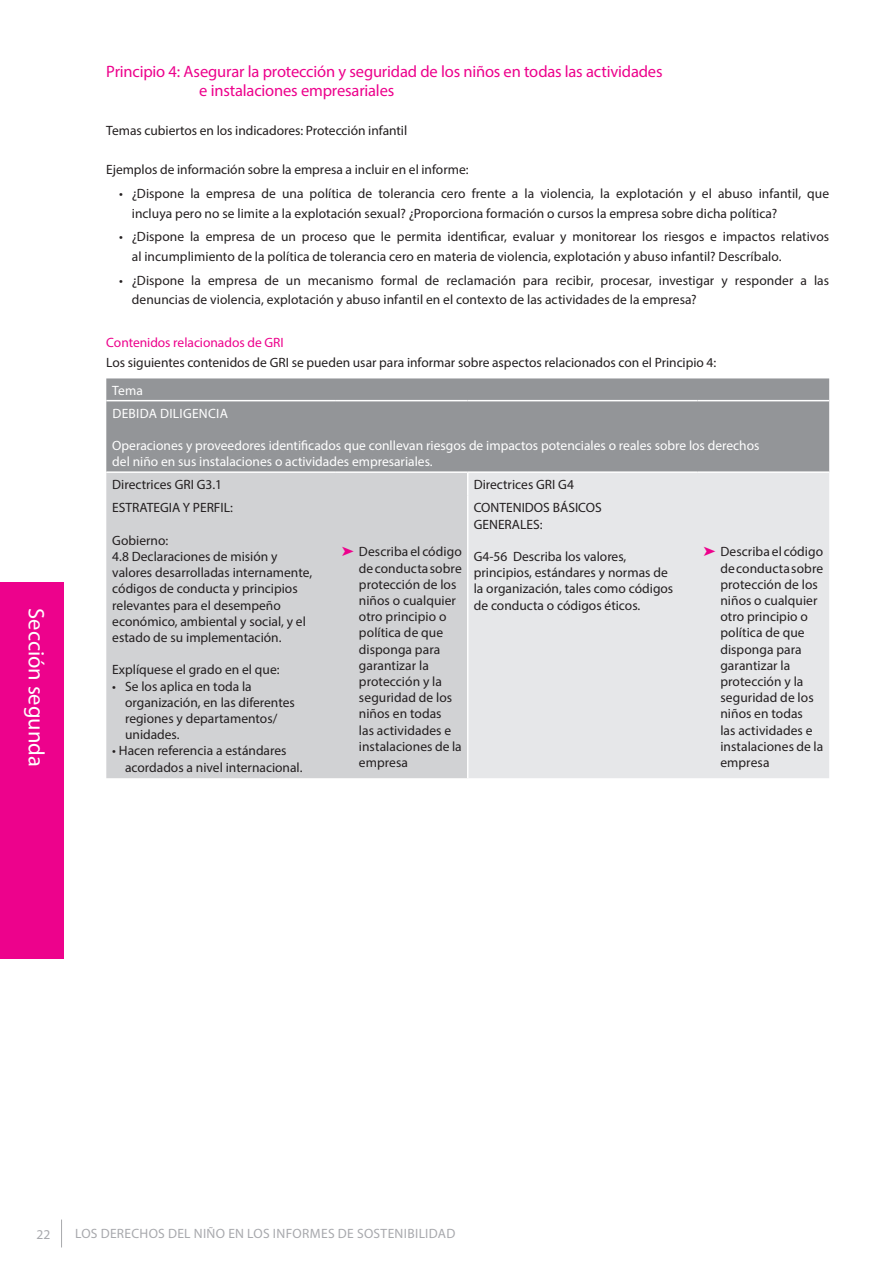
<style>
.page{position:relative;width:893px;height:1263px;background:#fff}
.page>*{position:absolute;margin:0;border:0;box-sizing:border-box;transform-origin:0 0}
.t1{font:22.5px "Myriad Pro";color:#fff}
.t2{font:16.5px/19.5px "Myriad Pro";letter-spacing:-.01em;color:#ed028c}
.t3{font:13.5px/16.2px "Myriad Pro";color:#231f20}
.t4{font:13.5px/23px "Myriad Pro";color:#fff}
.t5{font:13.5px "Myriad Pro";letter-spacing:.025em;color:#a8a9ad}
.t6{font:13.5px "Myriad Pro";color:#ed028c}
.s1{color:#ed028c}
</style>
<div class="page">
<div style="left:0;top:583px;width:64px;height:376px;background:#ed028c"></div>
<svg style="left:61px;top:1219px;width:1px;height:28px"></svg>
<div style="left:106px;top:378px;width:723px;height:93px;background:#939598"></div>
<div style="left:106px;top:473px;width:361px;height:305px;background:#d1d2d4"></div>
<div style="left:468px;top:473px;width:361px;height:305px;background:#e6e7e9"></div>
<hr style="left:106px;top:400px;width:230px;height:1px;background:#fff">
<hr style="left:336px;top:400px;width:132px;height:1px;background:#fff">
<hr style="left:468px;top:400px;width:229px;height:1px;background:#fff">
<hr style="left:697px;top:400px;width:132px;height:1px;background:#fff">
<h1 class="t1" style="left:50px;top:608px;width:160px;rotate:90deg">Sección segunda</h1>
<p class="t2" style="left:199px;top:61px;width:465px;text-indent:-93px">Principio 4: Asegurar la protección y seguridad de los niños en todas las actividades e instalaciones empresariales</p>
<p class="t3" style="left:106px;top:123px;width:302px">Temas cubiertos en los indicadores: Protección infantil</p>
<p class="t3" style="left:106px;top:162px;width:364px">Ejemplos de información sobre la empresa a incluir en el informe:</p>
<p class="t3" style="left:132px;top:184px;width:699px;line-height:19.5px;text-indent:-13px">• ¿Dispone la empresa de una política de tolerancia cero frente a la violencia, la explotación y el abuso infantil, que incluya pero no se limite a la explotación sexual? ¿Proporciona formación o cursos la empresa sobre dicha política?</p>
<p class="t3" style="left:132px;top:227px;width:699px;line-height:19.5px;text-indent:-13px">• ¿Dispone la empresa de un proceso que le permita identificar, evaluar y monitorear los riesgos e impactos relativos al incumplimiento de la política de tolerancia cero en materia de violencia, explotación y abuso infantil? Descríbalo.</p>
<p class="t3" style="left:132px;top:270px;width:699px;line-height:19.5px;text-indent:-13px">• ¿Dispone la empresa de un mecanismo formal de reclamación para recibir, procesar, investigar y responder a las denuncias de violencia, explotación y abuso infantil en el contexto de las actividades de la empresa?</p>
<p class="t6" style="left:106px;top:334px;width:179px">Contenidos relacionados de GRI</p>
<p class="t3" style="left:106px;top:354px;width:611px">Los siguientes contenidos de GRI se pueden usar para informar sobre aspectos relacionados con el Principio 4:</p>
<p class="t4" style="left:112px;top:378px;width:32px">Tema<br>Debida</p>
<p class="t4" style="left:160px;top:401px;width:8px">diligencia</p>
<p class="t4" style="left:112px;top:437px;width:649px;line-height:16.2px">Operaciones y proveedores identificados que conllevan riesgos de impactos potenciales o reales sobre los derechos del niño en sus instalaciones o actividades empresariales.</p>
<p class="t3" style="left:112px;top:476px;width:111px">Directrices GRI G3.1</p>
<p class="t3" style="left:474px;top:476px;width:102px">Directrices GRI G4</p>
<p class="t3" style="left:112px;top:499px;width:122px">ESTRATEGIA Y PERFIL:</p>
<p class="t3" style="left:112px;top:532px;width:201px">Gobierno:<br>4.8 Declaraciones de misión y valores desarrolladas internamente, códigos de conducta y principios relevantes para el desempeño económico, ambiental y social, y el estado de su implementación.</p>
<p class="t3" style="left:112px;top:661px;width:169px">Explíquese el grado en el que:</p>
<p class="t3" style="left:125px;top:678px;width:171px;text-indent:-13px">• Se los aplica en toda la organización, en las diferentes regiones y departamentos/ unidades.</p>
<p class="t3" style="left:125px;top:742px;width:179px;text-indent:-13px">• Hacen referencia a estándares acordados a nivel internacional.</p>
<p class="t3" style="left:474px;top:499px;width:129px">CONTENIDOS BÁSICOS<br>GENERALES:</p>
<p class="t3" style="left:474px;top:548px;width:201px">G4-56 Describa los valores, principios, estándares y normas de la organización, tales como códigos de conducta o códigos éticos.</p>
<p class="t3" style="left:720px;top:543px;width:104px;text-indent:-17px"><span class="s1">➤</span> Describa el código de conducta sobre protección de los niños o cualquier otro principio o política de que disponga para garantizar la protección y la seguridad de los niños en todas<br>las actividades e instalaciones de la empresa</p>
<p class="t3" style="left:359px;top:543px;width:104px;text-indent:-17px"><span class="s1">➤</span> Describa el código de conducta sobre protección de los niños o cualquier otro principio o política de que disponga para garantizar la protección y la seguridad de los niños en todas<br>las actividades e instalaciones de la empresa</p>
<p class="t5" style="left:37px;top:1226px;width:15px">22</p>
<p class="t5" style="left:75px;top:1225px;width:382px">LOS DERECHOS DEL NIÑO EN LOS INFORMES DE SOSTENIBILIDAD</p>
</div>
